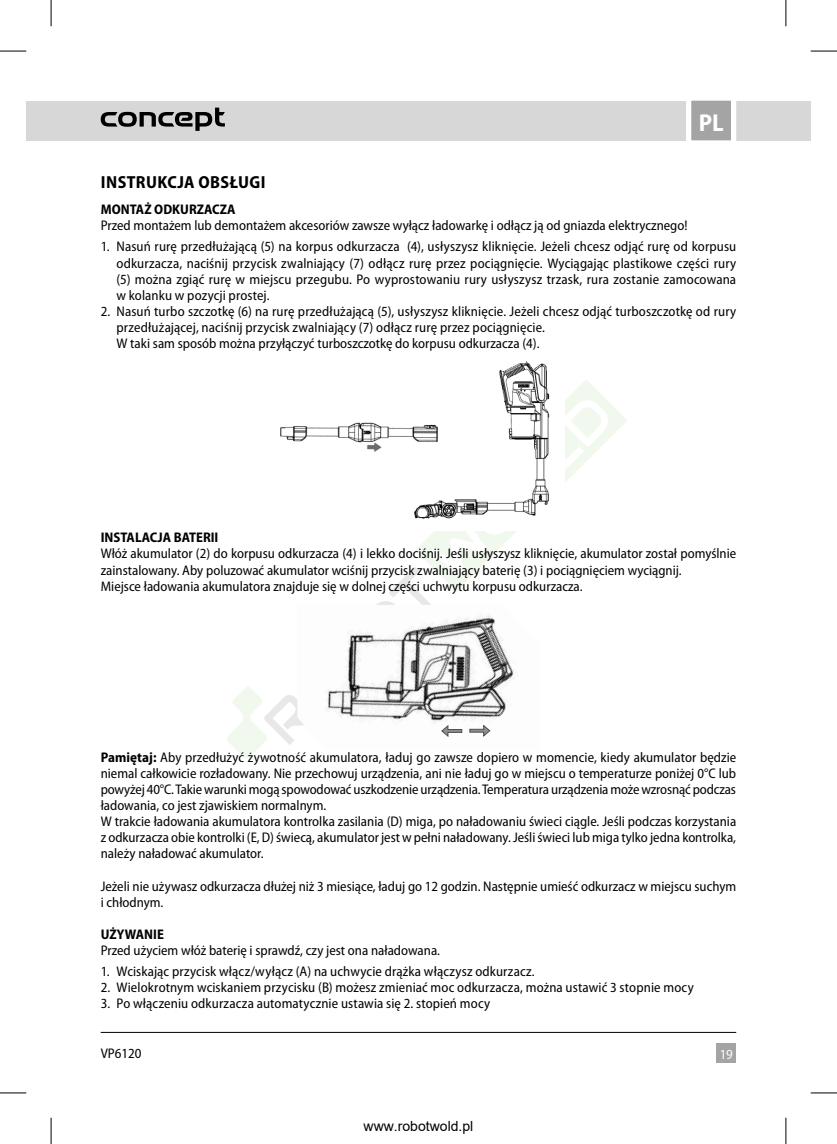
<style>
.page{position:relative;width:837px;height:1144px;background:#fff}
.page>*{position:absolute;margin:0;border:0;box-sizing:border-box;transform-origin:0 0}
.t1{font:700 semi-condensed 24.5px "Myriad Pro";color:#fff}
.t2{font:700 semi-condensed 17.5px "Myriad Pro";letter-spacing:.02em;color:#000}
.t3{font:semi-condensed 14px/16.1px "Myriad Pro";color:#000}
.t4{font:700 semi-condensed 14px "Myriad Pro";color:#000}
.t5{font:14px "Arial";color:#000}
.t6{font:semi-condensed 14px "Myriad Pro";color:#fff}
.s1{font-weight:700}
</style>
<div class="page">
<svg style="left:572px;top:379px;width:55px;height:55px"></svg>
<div style="left:51px;top:101px;width:759px;height:39px;background:#d7d7d7"></div>
<div style="left:26px;top:101px;width:25px;height:39px;background:#d7d7d7"></div>
<div style="left:716px;top:1043px;width:20px;height:20px;background:#a4a4a4"></div>
<svg style="left:683px;top:100px;width:55px;height:41px;background:#bbb"></svg>
<hr style="left:101px;top:1032px;width:635px;height:1px;background:#000">
<svg style="left:101px;top:108px;width:124px;height:23px"></svg>
<img style="left:499px;top:361px;width:50px;height:33px">
<svg style="left:227px;top:394px;width:387px;height:364px"></svg>
<svg style="left:0;top:51px;width:26px;height:1px"></svg>
<svg style="left:810px;top:51px;width:26px;height:1px"></svg>
<svg style="left:0;top:1092px;width:26px;height:1px"></svg>
<svg style="left:810px;top:1092px;width:26px;height:1px"></svg>
<svg style="left:51px;top:0;width:1px;height:26px"></svg>
<svg style="left:51px;top:1118px;width:1px;height:26px"></svg>
<svg style="left:785px;top:0;width:1px;height:26px"></svg>
<svg style="left:785px;top:1118px;width:1px;height:26px"></svg>
<h1 class="t1" style="left:698px;top:109px;width:26px">PL</h1>
<p class="t2" style="left:101px;top:173px;width:166px">INSTRUKCJA OBSŁUGI</p>
<p class="t4" style="left:101px;top:202px;width:136px">MONTAŻ ODKURZACZA</p>
<p class="t3" style="left:101px;top:218px;width:588px">Przed montażem lub demontażem akcesoriów zawsze wyłącz ładowarkę i odłącz ją od gniazda elektrycznego!</p>
<p class="t3" style="left:116px;top:239px;width:621px;text-align:justify;text-indent:-16px">1. Nasuń rurę przedłużającą (5) na korpus odkurzacza (4), usłyszysz kliknięcie. Jeżeli chcesz odjąć rurę od korpusu odkurzacza, naciśnij przycisk zwalniający (7) odłącz rurę przez pociągnięcie. Wyciągając plastikowe części rury (5) można zgiąć rurę w miejscu przegubu. Po wyprostowaniu rury usłyszysz trzask, rura zostanie zamocowana w kolanku w pozycji prostej.</p>
<p class="t3" style="left:116px;top:303px;width:621px;text-indent:-16px">2. Nasuń turbo szczotkę (6) na rurę przedłużającą (5), usłyszysz kliknięcie. Jeżeli chcesz odjąć turboszczotkę od rury przedłużającej, naciśnij przycisk zwalniający (7) odłącz rurę przez pociągnięcie.<br>W taki sam sposób można przyłączyć turboszczotkę do korpusu odkurzacza (4).</p>
<p class="t4" style="left:101px;top:530px;width:119px">INSTALACJA BATERII</p>
<p class="t3" style="left:101px;top:546px;width:636px">Włóż akumulator (2) do korpusu odkurzacza (4) i lekko dociśnij. Jeśli usłyszysz kliknięcie, akumulator został pomyślnie zainstalowany. Aby poluzować akumulator wciśnij przycisk zwalniający baterię (3) i pociągnięciem wyciągnij.<br>Miejsce ładowania akumulatora znajduje się w dolnej części uchwytu korpusu odkurzacza.</p>
<p class="t3" style="left:101px;top:749px;width:637px"><span class="s1">Pamiętaj:</span> Aby przedłużyć żywotność akumulatora, ładuj go zawsze dopiero w momencie, kiedy akumulator będzie niemal całkowicie rozładowany. Nie przechowuj urządzenia, ani nie ładuj go w miejscu o temperaturze poniżej 0°C lub powyżej 40°C. Takie warunki mogą spowodować uszkodzenie urządzenia. Temperatura urządzenia może wzrosnąć podczas ładowania, co jest zjawiskiem normalnym.<br>W trakcie ładowania akumulatora kontrolka zasilania (D) miga, po naładowaniu świeci ciągle. Jeśli podczas korzystania z odkurzacza obie kontrolki (E, D) świecą, akumulator jest w pełni naładowany. Jeśli świeci lub miga tylko jedna kontrolka, należy naładować akumulator.</p>
<p class="t3" style="left:101px;top:878px;width:636px">Jeżeli nie używasz odkurzacza dłużej niż 3 miesiące, ładuj go 12 godzin. Następnie umieść odkurzacz w miejscu suchym i chłodnym.</p>
<p class="t4" style="left:101px;top:926px;width:65px">UŻYWANIE</p>
<p class="t3" style="left:101px;top:942px;width:341px">Przed użyciem włóż baterię i sprawdź, czy jest ona naładowana.</p>
<p class="t3" style="left:101px;top:964px;width:435px">1. Wciskając przycisk włącz/wyłącz (A) na uchwycie drążka włączysz odkurzacz.</p>
<p class="t3" style="left:101px;top:980px;width:594px">2. Wielokrotnym wciskaniem przycisku (B) możesz zmieniać moc odkurzacza, można ustawić 3 stopnie mocy</p>
<p class="t3" style="left:101px;top:996px;width:391px">3. Po włączeniu odkurzacza automatycznie ustawia się 2. stopień mocy</p>
<p class="t3" style="left:101px;top:1045px;width:42px">VP6120</p>
<p class="t5" style="left:363px;top:1117px;width:111px">www.robotwold.pl</p>
<p class="t6" style="left:719px;top:1046px;width:14px">19</p>
</div>
